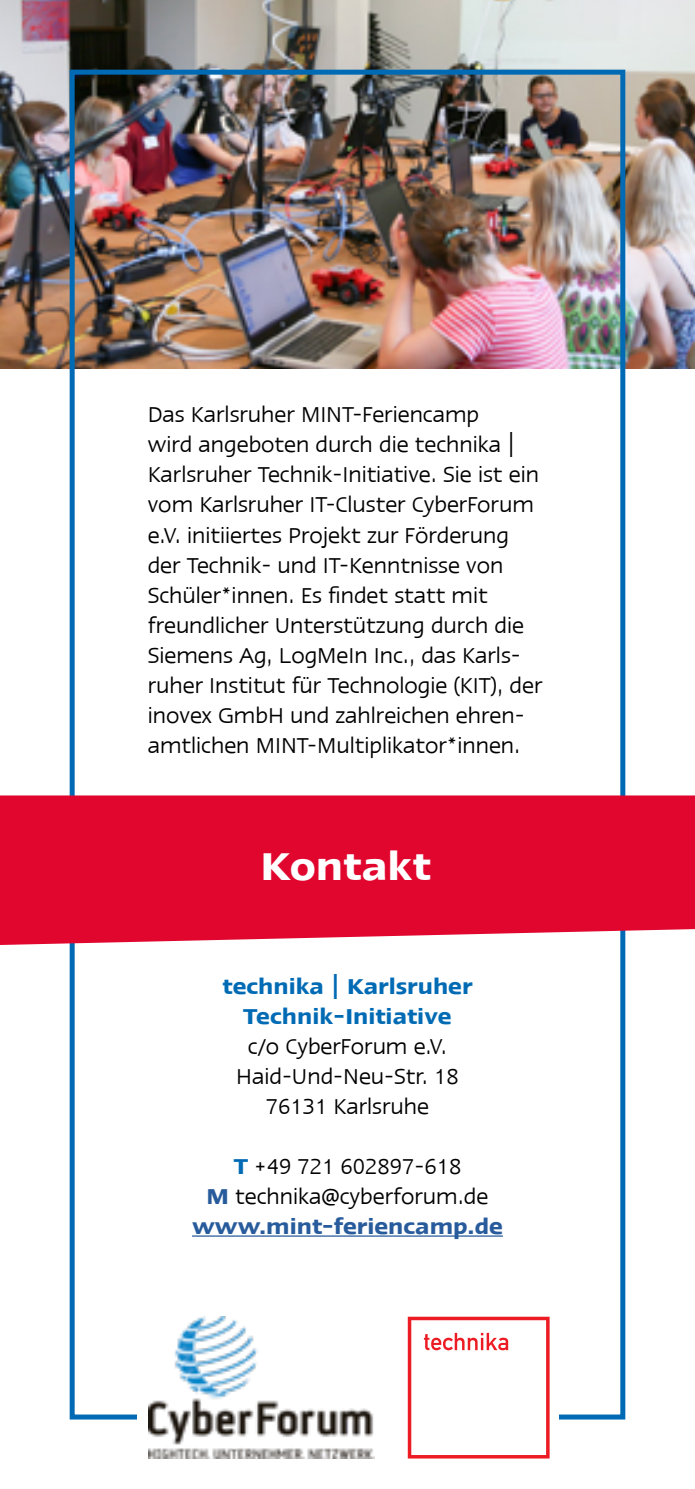
<style>
.page{position:relative;width:695px;height:1489px;background:#fff}
.page>*{position:absolute;margin:0;border:0;box-sizing:border-box;transform-origin:0 0}
.t1{font:600 45px "Linotype Ergo";color:#fff}
.t2{font:25px/30px "Linotype Ergo";color:#000;text-align:center}
.t3{font:600 25px/30px "Linotype Ergo";color:#006bb4;text-align:center}
.s1{font-weight:600;color:#006bb4}
.s2{font-weight:600;color:#275b9b}
</style>
<div class="page">
<img style="left:0;top:0;width:694px;height:369px">
<div style="left:70px;top:70px;width:555px;height:1349px;border:5px solid #006bb4"></div>
<div style="left:137px;top:1282px;width:421px;height:153px;background:#fff"></div>
<div style="left:0;top:795px;width:694px;height:149px;background:#e1062e"></div>
<hr style="left:192px;top:1235px;width:311px;height:1px;background:#275b9b">
<img style="left:149px;top:1316px;width:225px;height:142px">
<svg style="left:407px;top:1316px;width:142px;height:142px"></svg>
<p class="t2" style="left:148px;top:399px;width:396px;text-align:left">Das Karlsruher MINT-Feriencamp<br>wird angeboten durch die technika | Karlsruher Technik-Initiative. Sie ist ein vom Karlsruher IT-Cluster CyberForum e.V. initiiertes Projekt zur Förderung der Technik- und IT-Kenntnisse von Schüler*innen. Es findet statt mit freundlicher Unterstützung durch die Siemens Ag, LogMeIn Inc., das Karls&shy;ruher Institut für Technologie (KIT), der inovex GmbH und zahlreichen ehren&shy;amtlichen MINT-Multiplikator*innen.</p>
<h1 class="t1" style="left:260px;top:842px;width:172px">Kontakt</h1>
<p class="t3" style="left:222px;top:971px;width:251px">technika | Karlsruher<br>Technik-Initiative</p>
<p class="t2" style="left:236px;top:1031px;width:224px">c/o CyberForum e.V.<br>Haid-Und-Neu-Str. 18<br>76131 Karlsruhe</p>
<p class="t2" style="left:192px;top:1151px;width:312px"><span class="s1">T</span> +49 721 602897-618<br><span class="s2">M</span> technika@cyberforum.de <span class="s2">www.mint-feriencamp.de</span></p>
</div>
